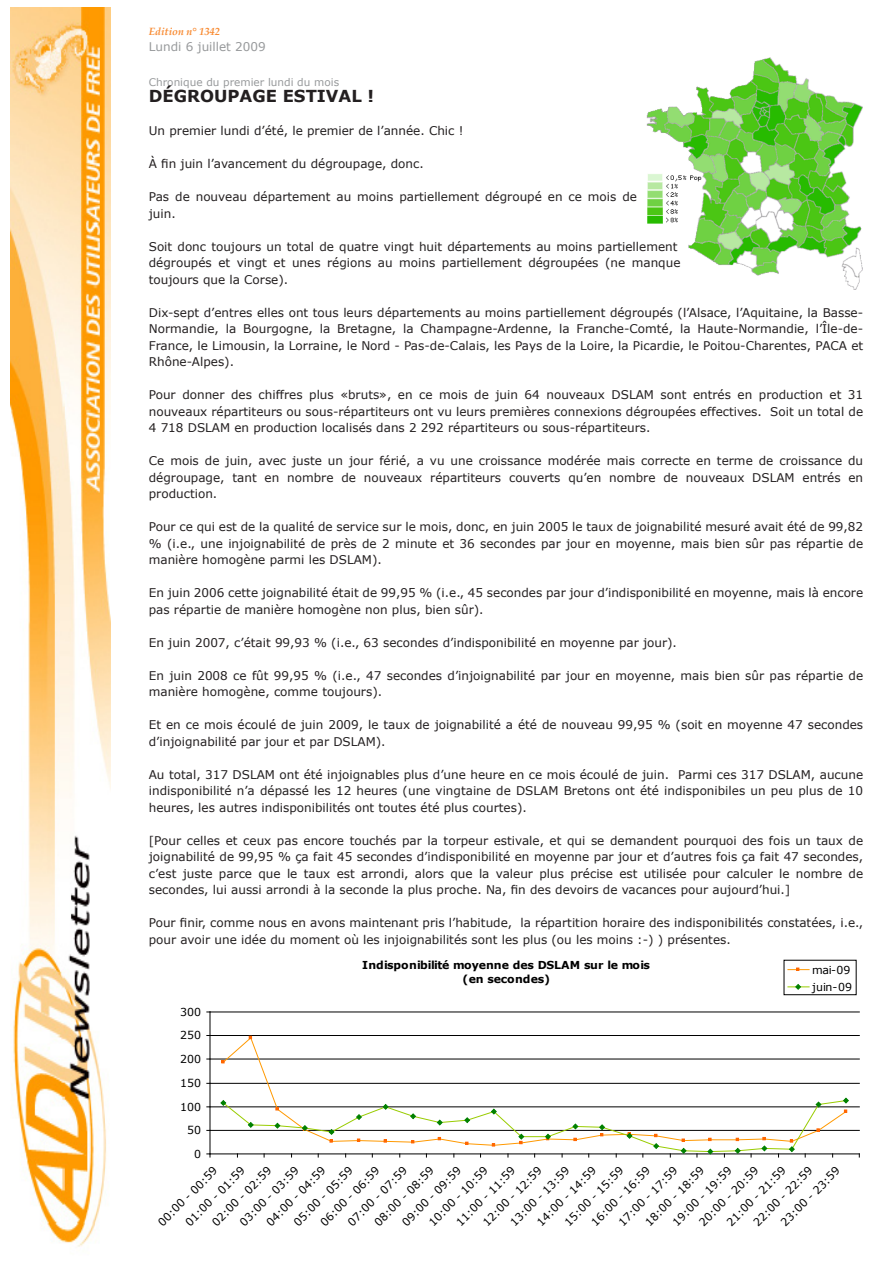
<style>
.page{position:relative;width:893px;height:1263px;background:#fff}
.page>*{position:absolute;margin:0;border:0;box-sizing:border-box;transform-origin:0 0}
.t1{font:700 16.5px "Verdana";color:#231f20}
.t2{font:12px/16.5px "Verdana";color:#231f20}
.t3{font:12px "Verdana";color:#97999b}
.t4{font:10.95px/17.2px "Verdana";letter-spacing:.005em;color:#000}
.t5{font:700 10.95px/14.1px "Verdana";letter-spacing:-.015em;color:#000;text-align:center}
.t6{font:10.5px "Verdana";color:#97999b}
.t7{font:italic 700 10.5px "Palatino Linotype";color:#f88b33}
</style>
<div class="page">
<img style="left:11px;top:8px;width:100px;height:1239px">
<hr style="left:210px;top:1130px;width:649px;height:1px;background:#000">
<hr style="left:210px;top:1106px;width:649px;height:1px;background:#000">
<hr style="left:210px;top:1083px;width:649px;height:1px;background:#000">
<hr style="left:210px;top:1059px;width:649px;height:1px;background:#000">
<hr style="left:210px;top:1035px;width:649px;height:1px;background:#000">
<hr style="left:210px;top:1012px;width:649px;height:1px;background:#000">
<hr style="left:210px;top:1012px;width:1px;height:142px;background:#000">
<hr style="left:210px;top:1154px;width:649px;height:1px;background:#000">
<svg style="left:220px;top:1036px;width:629px;height:121px"></svg>
<div style="left:784px;top:960px;width:72px;height:35px;border:1px solid #000"></div>
<svg style="left:788px;top:968px;width:21px;height:3px"></svg>
<svg style="left:788px;top:984px;width:21px;height:6px"></svg>
<img style="left:646px;top:57px;width:217px;height:232px">
<p class="t7" style="left:149px;top:24px;width:73px">Edition n° 1342</p>
<p class="t3" style="left:149px;top:39px;width:118px">Lundi 6 juillet 2009</p>
<p class="t6" style="left:149px;top:75px;width:192px">Chronique du premier lundi du mois</p>
<p class="t1" style="left:149px;top:86px;width:227px">DéGROUPAGE ESTIVAL !</p>
<p class="t2" style="left:149px;top:122px;width:316px">Un premier lundi d’été, le premier de l’année. Chic !</p>
<p class="t2" style="left:149px;top:155px;width:276px">À fin juin l’avancement du dégroupage, donc.</p>
<p class="t2" style="left:149px;top:188px;width:490px">Pas de nouveau département au moins partiellement dégroupé en ce mois de juin.</p>
<p class="t2" style="left:149px;top:238px;width:533px">Soit donc toujours un total de quatre vingt huit départements au moins partiellement dégroupés et vingt et unes régions au moins partiellement dégroupées (ne manque toujours que la Corse).</p>
<p class="t2" style="left:149px;top:304px;width:716px;text-align:justify">Dix-sept d’entres elles ont tous leurs départements au moins partiellement dégroupés (l’Alsace, l’Aquitaine, la Basse-Normandie, la Bourgogne, la Bretagne, la Champagne-Ardenne, la Franche-Comté, la Haute-Normandie, l’Île-de-France, le Limousin, la Lorraine, le Nord - Pas-de-Calais, les Pays de la Loire, la Picardie, le Poitou-Charentes, PACA et Rhône-Alpes).</p>
<p class="t2" style="left:149px;top:386px;width:716px;text-align:justify">Pour donner des chiffres plus «bruts», en ce mois de juin 64 nouveaux DSLAM sont entrés en production et 31 nouveaux répartiteurs ou sous-répartiteurs ont vu leurs premières connexions dégroupées effectives. Soit un total de 4 718 DSLAM en production localisés dans 2 292 répartiteurs ou sous-répartiteurs.</p>
<p class="t2" style="left:149px;top:452px;width:716px;text-align:justify">Ce mois de juin, avec juste un jour férié, a vu une croissance modérée mais correcte en terme de croissance du dégroupage, tant en nombre de nouveaux répartiteurs couverts qu’en nombre de nouveaux DSLAM entrés en production.</p>
<p class="t2" style="left:149px;top:518px;width:716px;text-align:justify">Pour ce qui est de la qualité de service sur le mois, donc, en juin 2005 le taux de joignabilité mesuré avait été de 99,82 % (i.e., une injoignabilité de près de 2 minute et 36 secondes par jour en moyenne, mais bien sûr pas répartie de manière homogène parmi les DSLAM).</p>
<p class="t2" style="left:149px;top:584px;width:716px">En juin 2006 cette joignabilité était de 99,95 % (i.e., 45 secondes par jour d’indisponibilité en moyenne, mais là encore pas répartie de manière homogène non plus, bien sûr).</p>
<p class="t2" style="left:149px;top:634px;width:530px">En juin 2007, c’était 99,93 % (i.e., 63 secondes d’indisponibilité en moyenne par jour).</p>
<p class="t2" style="left:149px;top:667px;width:716px">En juin 2008 ce fût 99,95 % (i.e., 47 secondes d’injoignabilité par jour en moyenne, mais bien sûr pas répartie de manière homogène, comme toujours).</p>
<p class="t2" style="left:149px;top:716px;width:716px">Et en ce mois écoulé de juin 2009, le taux de joignabilité a été de nouveau 99,95 % (soit en moyenne 47 secondes d’injoignabilité par jour et par DSLAM).</p>
<p class="t2" style="left:149px;top:766px;width:716px;text-align:justify">Au total, 317 DSLAM ont été injoignables plus d’une heure en ce mois écoulé de juin. Parmi ces 317 DSLAM, aucune indisponibilité n’a dépassé les 12 heures (une vingtaine de DSLAM Bretons ont été indisponibiles un peu plus de 10 heures, les autres indisponibilités ont toutes été plus courtes).</p>
<p class="t2" style="left:149px;top:832px;width:716px;text-align:justify">[Pour celles et ceux pas encore touchés par la torpeur estivale, et qui se demandent pourquoi des fois un taux de joignabilité de 99,95 % ça fait 45 secondes d’indisponibilité en moyenne par jour et d’autres fois ça fait 47 secondes, c’est juste parce que le taux est arrondi, alors que la valeur plus précise est utilisée pour calculer le nombre de secondes, lui aussi arrondi à la seconde la plus proche. Na, fin des devoirs de vacances pour aujourd’hui.]</p>
<p class="t2" style="left:149px;top:914px;width:716px">Pour finir, comme nous en avons maintenant pris l’habitude, la répartition horaire des indisponibilités constatées, i.e., pour avoir une idée du moment où les injoignabilités sont les plus (ou les moins :-) ) présentes.</p>
<p class="t5" style="left:362px;top:957px;width:289px">Indisponibilité moyenne des DSLAM sur le mois (en secondes)</p>
<p class="t4" style="left:812px;top:960px;width:41px">mai-09 juin-09</p>
<p class="t4" style="left:180px;top:1003px;width:23px">300</p>
<p class="t4" style="left:180px;top:1026px;width:23px">250</p>
<p class="t4" style="left:180px;top:1050px;width:23px">200</p>
<p class="t4" style="left:180px;top:1074px;width:23px">150</p>
<p class="t4" style="left:180px;top:1098px;width:23px">100</p>
<p class="t4" style="left:187px;top:1121px;width:16px">50</p>
<p class="t4" style="left:194px;top:1145px;width:8px">0</p>
<p class="t4" style="left:154px;top:1217px;width:80px;rotate:-45deg">00:00 - 00:59</p>
<p class="t4" style="left:181px;top:1217px;width:80px;rotate:-45deg">01:00 - 01:59</p>
<p class="t4" style="left:208px;top:1217px;width:80px;rotate:-45deg">02:00 - 02:59</p>
<p class="t4" style="left:235px;top:1217px;width:80px;rotate:-45deg">03:00 - 03:59</p>
<p class="t4" style="left:262px;top:1217px;width:80px;rotate:-45deg">04:00 - 04:59</p>
<p class="t4" style="left:289px;top:1217px;width:80px;rotate:-45deg">05:00 - 05:59</p>
<p class="t4" style="left:316px;top:1217px;width:80px;rotate:-45deg">06:00 - 06:59</p>
<p class="t4" style="left:343px;top:1217px;width:80px;rotate:-45deg">07:00 - 07:59</p>
<p class="t4" style="left:370px;top:1217px;width:80px;rotate:-45deg">08:00 - 08:59</p>
<p class="t4" style="left:398px;top:1217px;width:80px;rotate:-45deg">09:00 - 09:59</p>
<p class="t4" style="left:424px;top:1217px;width:80px;rotate:-45deg">10:00 - 10:59</p>
<p class="t4" style="left:452px;top:1217px;width:80px;rotate:-45deg">11:00 - 11:59</p>
<p class="t4" style="left:478px;top:1217px;width:80px;rotate:-45deg">12:00 - 12:59</p>
<p class="t4" style="left:506px;top:1217px;width:80px;rotate:-45deg">13:00 - 13:59</p>
<p class="t4" style="left:532px;top:1217px;width:80px;rotate:-45deg">14:00 - 14:59</p>
<p class="t4" style="left:560px;top:1217px;width:80px;rotate:-45deg">15:00 - 15:59</p>
<p class="t4" style="left:587px;top:1217px;width:80px;rotate:-45deg">16:00 - 16:59</p>
<p class="t4" style="left:614px;top:1217px;width:80px;rotate:-45deg">17:00 - 17:59</p>
<p class="t4" style="left:641px;top:1217px;width:80px;rotate:-45deg">18:00 - 18:59</p>
<p class="t4" style="left:668px;top:1217px;width:80px;rotate:-45deg">19:00 - 19:59</p>
<p class="t4" style="left:695px;top:1217px;width:80px;rotate:-45deg">20:00 - 20:59</p>
<p class="t4" style="left:722px;top:1217px;width:80px;rotate:-45deg">21:00 - 21:59</p>
<p class="t4" style="left:749px;top:1217px;width:80px;rotate:-45deg">22:00 - 22:59</p>
<p class="t4" style="left:776px;top:1217px;width:80px;rotate:-45deg">23:00 - 23:59</p>
</div>
